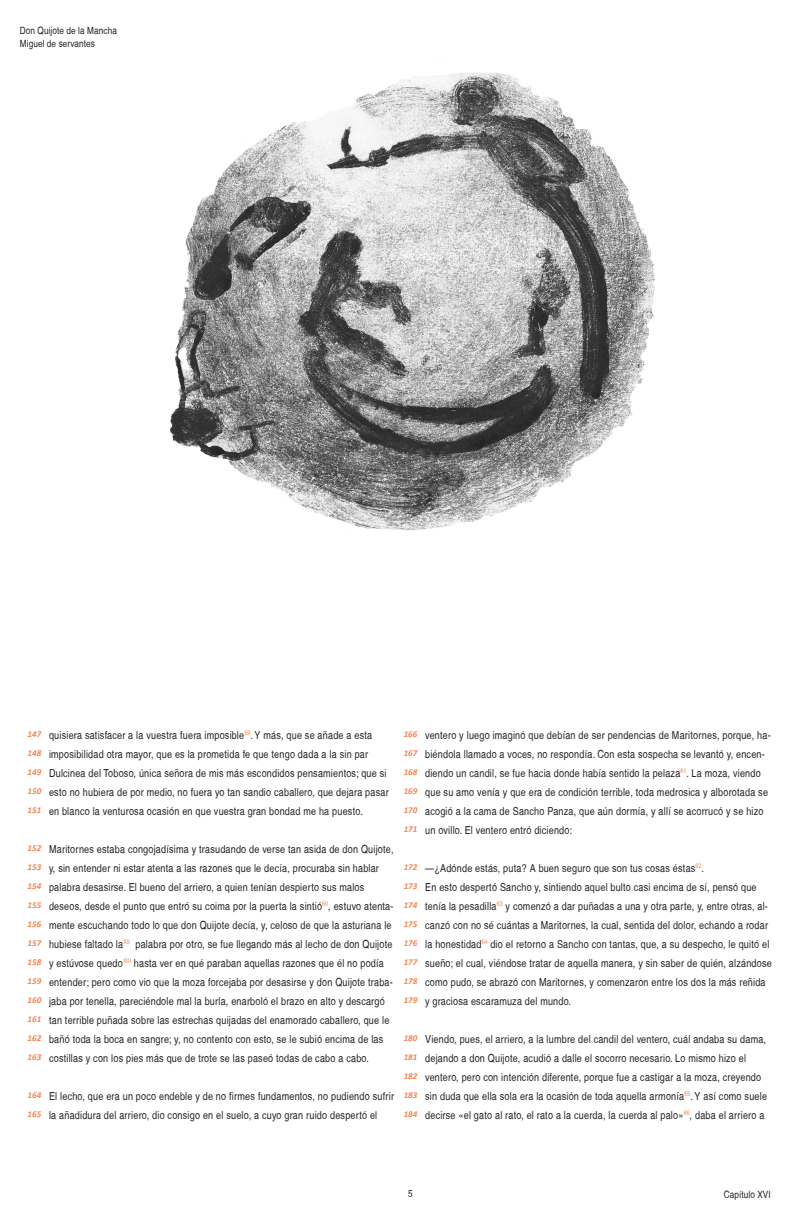
<style>
.page{position:relative;width:792px;height:1224px;background:#fff}
.page>*{position:absolute;margin:0;border:0;box-sizing:border-box;transform-origin:0 0}
.t1{font:condensed 11px/19px "Helvetica";letter-spacing:.02em;color:#231f20}
.t2{font:condensed 10px/13px "Helvetica";letter-spacing:.01em;color:#231f20}
.NUMEROS{font:italic 700 9px "Calibri";color:#f58352}
</style>
<div class="page">
<img style="left:170px;top:72px;width:486px;height:459px">
<p class="t2" style="left:20px;top:24px;width:99px">Don Quijote de la Mancha<br>Miguel de servantes</p>
<p class="t1" style="left:49px;top:725px;width:325px">quisiera satisfacer a la vuestra fuera imposible<sup>59</sup>. Y más, que se añade a esta imposibilidad otra mayor, que es la prometida fe que tengo dada a la sin par</p>
<p class="t1" style="left:49px;top:763px;width:341px">Dulcinea del Toboso, única señora de mis más escondidos pensamientos; que si esto no hubiera de por medio, no fuera yo tan sandio caballero, que dejara pasar en blanco la venturosa ocasión en que vuestra gran bondad me ha puesto.</p>
<p class="t1" style="left:49px;top:839px;width:346px">Maritornes estaba congojadísima y trasudando de verse tan asida de don Quijote, y, sin entender ni estar atenta a las razones que le decía, procuraba sin hablar palabra desasirse. El bueno del arriero, a quien tenían despierto sus malos</p>
<p class="t1" style="left:49px;top:896px;width:346px">deseos, desde el punto que entró su coima por la puerta la sintió<sup>60</sup>, estuvo atenta&shy;mente escuchando todo lo que don Quijote decía, y, celoso de que la asturiana le hubiese faltado la<sup>XII</sup> palabra por otro, se fue llegando más al lecho de don Quijote y estúvose quedo<sup>XIII</sup> hasta ver en qué paraban aquellas razones que él no podía entender; pero como vio que la moza forcejaba por desasirse y don Quijote traba&shy;jaba por tenella, pareciéndole mal la burla, enarboló el brazo en alto y descargó tan terrible puñada sobre las estrechas quijadas del enamorado caballero, que le bañó toda la boca en sangre; y, no contento con esto, se le subió encima de las costillas y con los pies más que de trote se las paseó todas de cabo a cabo.</p>
<p class="t1" style="left:49px;top:1086px;width:346px">El lecho, que era un poco endeble y de no firmes fundamentos, no pudiendo sufrir la añadidura del arriero, dio consigo en el suelo, a cuyo gran ruido despertó el</p>
<p class="NUMEROS" style="left:28px;top:728px;width:15px">147</p>
<p class="NUMEROS" style="left:28px;top:747px;width:15px">148</p>
<p class="NUMEROS" style="left:28px;top:766px;width:15px">149</p>
<p class="NUMEROS" style="left:28px;top:785px;width:15px">150</p>
<p class="NUMEROS" style="left:28px;top:804px;width:15px">151</p>
<p class="NUMEROS" style="left:28px;top:842px;width:15px">152</p>
<p class="NUMEROS" style="left:28px;top:861px;width:15px">153</p>
<p class="NUMEROS" style="left:28px;top:880px;width:15px">154</p>
<p class="NUMEROS" style="left:28px;top:899px;width:15px">155</p>
<p class="NUMEROS" style="left:28px;top:918px;width:15px">156</p>
<p class="NUMEROS" style="left:28px;top:937px;width:15px">157</p>
<p class="NUMEROS" style="left:28px;top:956px;width:15px">158</p>
<p class="NUMEROS" style="left:28px;top:975px;width:15px">159</p>
<p class="NUMEROS" style="left:28px;top:994px;width:15px">160</p>
<p class="NUMEROS" style="left:28px;top:1013px;width:15px">161</p>
<p class="NUMEROS" style="left:28px;top:1032px;width:15px">162</p>
<p class="NUMEROS" style="left:28px;top:1051px;width:15px">163</p>
<p class="NUMEROS" style="left:28px;top:1089px;width:15px">164</p>
<p class="NUMEROS" style="left:28px;top:1108px;width:15px">165</p>
<p class="t1" style="left:425px;top:725px;width:347px">ventero y luego imaginó que debían de ser pendencias de Maritornes, porque, ha&shy;biéndola llamado a voces, no respondía. Con esta sospecha se levantó y, encen&shy;diendo un candil, se fue hacia donde había sentido la pelaza<sup>61</sup>. La moza, viendo que su amo venía y que era de condición terrible, toda medrosica y alborotada se acogió a la cama de Sancho Panza, que aún dormía, y allí se acorrucó y se hizo un ovillo. El ventero entró diciendo:</p>
<p class="t1" style="left:425px;top:858px;width:280px">—¿Adónde estás, puta? A buen seguro que son tus cosas éstas<sup>62</sup>.</p>
<p class="t1" style="left:425px;top:877px;width:348px">En esto despertó Sancho y, sintiendo aquel bulto casi encima de sí, pensó que tenía la pesadilla<sup>63</sup> y comenzó a dar puñadas a una y otra parte, y, entre otras, al&shy;canzó con no sé cuántas a Maritornes, la cual, sentida del dolor, echando a rodar la honestidad<sup>64</sup> dio el retorno a Sancho con tantas, que, a su despecho, le quitó el sueño; el cual, viéndose tratar de aquella manera, y sin saber de quién, alzándose como pudo, se abrazó con Maritornes, y comenzaron entre los dos la más reñida y graciosa escaramuza del mundo.</p>
<p class="t1" style="left:425px;top:1029px;width:343px">Viendo, pues, el arriero, a la lumbre del candil del ventero, cuál andaba su dama, dejando a don Quijote, acudió a dalle el socorro necesario. Lo mismo hizo el ventero, pero con intención diferente, porque fue a castigar a la moza, creyendo sin duda que ella sola era la ocasión de toda aquella armonía<sup>65</sup>. Y así como suele decirse «el gato al rato, el rato a la cuerda, la cuerda al palo»<sup>66</sup>, daba el arriero a</p>
<p class="NUMEROS" style="left:404px;top:728px;width:15px">166</p>
<p class="NUMEROS" style="left:404px;top:747px;width:15px">167</p>
<p class="NUMEROS" style="left:404px;top:766px;width:15px">168</p>
<p class="NUMEROS" style="left:404px;top:785px;width:15px">169</p>
<p class="NUMEROS" style="left:404px;top:804px;width:15px">170</p>
<p class="NUMEROS" style="left:404px;top:823px;width:15px">171</p>
<p class="NUMEROS" style="left:404px;top:861px;width:15px">172</p>
<p class="NUMEROS" style="left:404px;top:880px;width:15px">173</p>
<p class="NUMEROS" style="left:404px;top:899px;width:15px">174</p>
<p class="NUMEROS" style="left:404px;top:918px;width:15px">175</p>
<p class="NUMEROS" style="left:404px;top:937px;width:15px">176</p>
<p class="NUMEROS" style="left:404px;top:956px;width:15px">177</p>
<p class="NUMEROS" style="left:404px;top:975px;width:15px">178</p>
<p class="NUMEROS" style="left:404px;top:994px;width:15px">179</p>
<p class="NUMEROS" style="left:404px;top:1032px;width:15px">180</p>
<p class="NUMEROS" style="left:404px;top:1051px;width:15px">181</p>
<p class="NUMEROS" style="left:404px;top:1070px;width:15px">182</p>
<p class="NUMEROS" style="left:404px;top:1089px;width:15px">183</p>
<p class="NUMEROS" style="left:404px;top:1108px;width:15px">184</p>
<p class="t2" style="left:408px;top:1187px;width:6px">5</p>
<p class="t2" style="left:724px;top:1188px;width:49px">Capítulo XVI</p>
</div>
